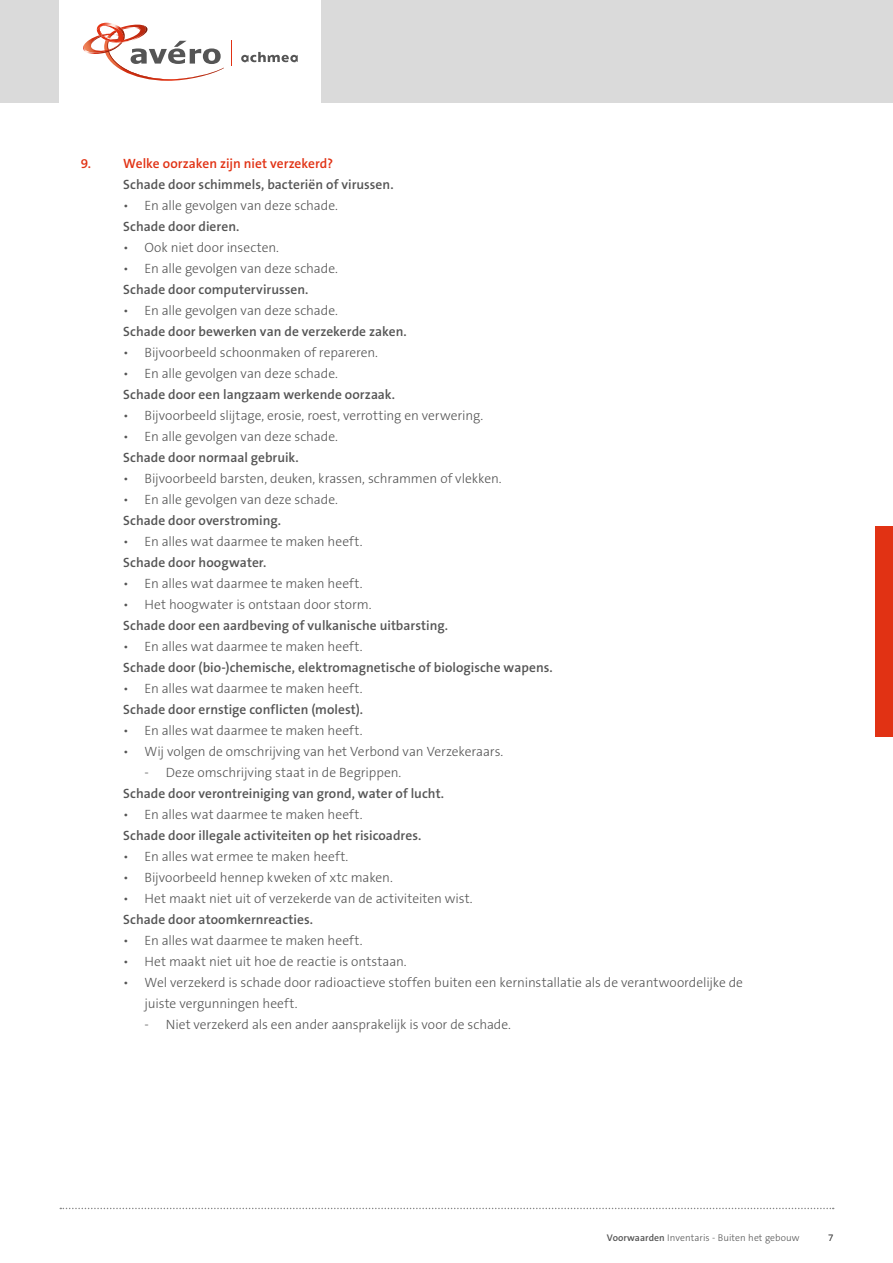
<style>
.page{position:relative;width:893px;height:1263px;background:#fff}
.page>*{position:absolute;margin:0;border:0;box-sizing:border-box;transform-origin:0 0}
.t1{font:300 13.5px/21px "The Sans B3";letter-spacing:-.005em;color:#555}
.t2{font:600 13.5px "The Sans B6";letter-spacing:.005em;color:#555}
.t3{font:600 13.5px "The Sans B6";color:#e13214}
.t4{font:300 9.75px "The Sans B3";letter-spacing:.005em;color:#555}
.s1{font-family:"The Sans B6";font-weight:600}
</style>
<div class="page">
<div style="left:0;top:0;width:893px;height:103px;background:#dadada"></div>
<div style="left:60px;top:0;width:261px;height:103px;background:#fff"></div>
<svg style="left:241px;top:52px;width:57px;height:10px"></svg>
<svg style="left:83px;top:22px;width:141px;height:59px"></svg>
<svg style="left:231px;top:41px;width:1px;height:25px"></svg>
<svg style="left:60px;top:1208px;width:774px;height:1px"></svg>
<div style="left:876px;top:526px;width:17px;height:211px;background:#e13214"></div>
<p class="t3" style="left:81px;top:156px;width:254px">9. Welke oorzaken zijn niet verzekerd?</p>
<p class="t2" style="left:123px;top:177px;width:272px">Schade door schimmels, bacteriën of virussen.</p>
<p class="t1" style="left:123px;top:196px;width:216px">• En alle gevolgen van deze schade.</p>
<p class="t2" style="left:123px;top:219px;width:118px">Schade door dieren.</p>
<p class="t1" style="left:123px;top:238px;width:157px">• Ook niet door insecten.</p>
<p class="t1" style="left:123px;top:259px;width:216px">• En alle gevolgen van deze schade.</p>
<p class="t2" style="left:123px;top:282px;width:187px">Schade door computervirussen.</p>
<p class="t1" style="left:123px;top:301px;width:216px">• En alle gevolgen van deze schade.</p>
<p class="t2" style="left:123px;top:324px;width:285px">Schade door bewerken van de verzekerde zaken.</p>
<p class="t1" style="left:123px;top:343px;width:256px">• Bijvoorbeeld schoonmaken of repareren.</p>
<p class="t1" style="left:123px;top:364px;width:216px">• En alle gevolgen van deze schade.</p>
<p class="t2" style="left:123px;top:387px;width:273px">Schade door een langzaam werkende oorzaak.</p>
<p class="t1" style="left:123px;top:406px;width:361px">• Bijvoorbeeld slijtage, erosie, roest, verrotting en verwering.</p>
<p class="t1" style="left:123px;top:427px;width:216px">• En alle gevolgen van deze schade.</p>
<p class="t2" style="left:123px;top:450px;width:177px">Schade door normaal gebruik.</p>
<p class="t1" style="left:123px;top:469px;width:380px">• Bijvoorbeeld barsten, deuken, krassen, schrammen of vlekken.</p>
<p class="t1" style="left:123px;top:490px;width:216px">• En alle gevolgen van deze schade.</p>
<p class="t2" style="left:123px;top:513px;width:159px">Schade door overstroming.</p>
<p class="t1" style="left:123px;top:532px;width:241px">• En alles wat daarmee te maken heeft.</p>
<p class="t2" style="left:123px;top:556px;width:145px">Schade door hoogwater.</p>
<p class="t1" style="left:123px;top:574px;width:241px">• En alles wat daarmee te maken heeft.</p>
<p class="t1" style="left:123px;top:595px;width:250px">• Het hoogwater is ontstaan door storm.</p>
<p class="t2" style="left:123px;top:619px;width:326px">Schade door een aardbeving of vulkanische uitbarsting.</p>
<p class="t1" style="left:123px;top:637px;width:241px">• En alles wat daarmee te maken heeft.</p>
<p class="t2" style="left:123px;top:661px;width:431px">Schade door (bio-)chemische, elektromagnetische of biologische wapens.</p>
<p class="t1" style="left:123px;top:679px;width:241px">• En alles wat daarmee te maken heeft.</p>
<p class="t2" style="left:123px;top:703px;width:241px">Schade door ernstige conflicten (molest).</p>
<p class="t1" style="left:123px;top:721px;width:241px">• En alles wat daarmee te maken heeft.</p>
<p class="t1" style="left:123px;top:742px;width:382px">• Wij volgen de omschrijving van het Verbond van Verzekeraars.</p>
<p class="t1" style="left:145px;top:763px;width:258px">- Deze omschrijving staat in de Begrippen.</p>
<p class="t2" style="left:123px;top:787px;width:322px">Schade door verontreiniging van grond, water of lucht.</p>
<p class="t1" style="left:123px;top:805px;width:241px">• En alles wat daarmee te maken heeft.</p>
<p class="t2" style="left:123px;top:829px;width:300px">Schade door illegale activiteiten op het risicoadres.</p>
<p class="t1" style="left:123px;top:847px;width:227px">• En alles wat ermee te maken heeft.</p>
<p class="t1" style="left:123px;top:868px;width:271px">• Bijvoorbeeld hennep kweken of xtc maken.</p>
<p class="t1" style="left:123px;top:889px;width:351px">• Het maakt niet uit of verzekerde van de activiteiten wist.</p>
<p class="t2" style="left:123px;top:913px;width:191px">Schade door atoomkernreacties.</p>
<p class="t1" style="left:123px;top:931px;width:241px">• En alles wat daarmee te maken heeft.</p>
<p class="t1" style="left:123px;top:952px;width:285px">• Het maakt niet uit hoe de reactie is ontstaan.</p>
<p class="t1" style="left:145px;top:973px;width:600px;text-indent:-21px">• Wel verzekerd is schade door radioactieve stoffen buiten een kerninstallatie als de verantwoordelijke de juiste vergunningen heeft.</p>
<p class="t1" style="left:145px;top:1015px;width:368px">- Niet verzekerd als een ander aansprakelijk is voor de schade.</p>
<p class="t4" style="left:607px;top:1233px;width:194px"><span class="s1">Voorwaarden</span> Inventaris - Buiten het gebouw</p>
<p class="t4" style="left:828px;top:1233px;width:7px">7</p>
</div>
